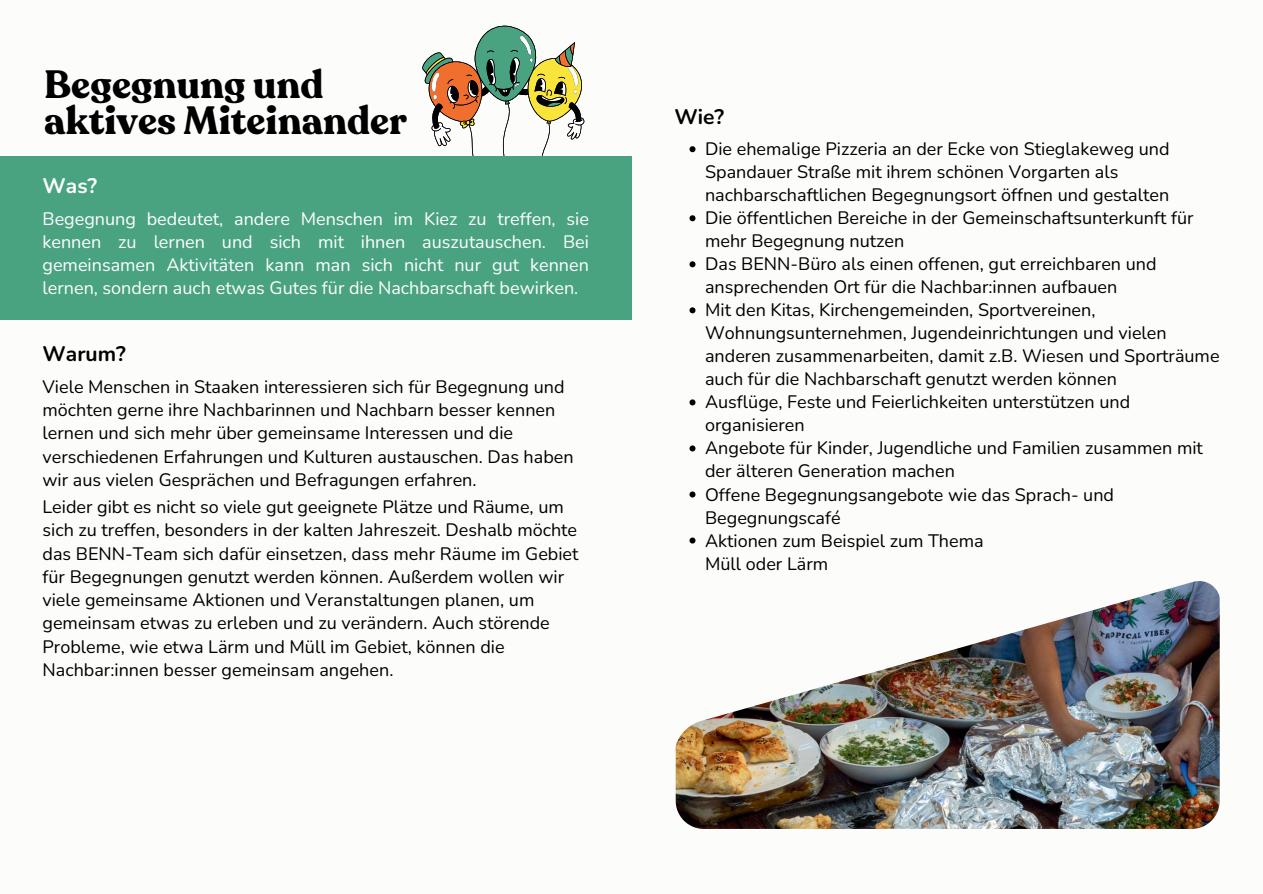
<style>
.page{position:relative;width:1263px;height:894px;background:#fff}
.page>*{position:absolute;margin:0;border:0;box-sizing:border-box;transform-origin:0 0}
.t1{font:39px/36px "Anonymous";color:#000}
.t2{font:700 21px "Nunito";color:#000}
.t3{font:700 21px "Nunito";color:#fff}
.t4{font:18px/23px "Nunito";color:#000}
.t5{font:18px/23px "Nunito";color:#fff;text-align:justify}
</style>
<div class="page">
<div style="left:0;top:0;width:1263px;height:893px;background:#fcfdfb"></div>
<svg style="left:422px;top:25px;width:163px;height:131px"></svg>
<div style="left:0;top:156px;width:631px;height:164px;background:#49a381"></div>
<img style="left:675px;top:493px;width:545px;height:336px">
<svg style="left:689px;top:146px;width:6px;height:6px"></svg>
<svg style="left:689px;top:215px;width:6px;height:6px"></svg>
<svg style="left:689px;top:261px;width:6px;height:6px"></svg>
<svg style="left:689px;top:307px;width:6px;height:6px"></svg>
<svg style="left:689px;top:399px;width:6px;height:6px"></svg>
<svg style="left:689px;top:445px;width:6px;height:6px"></svg>
<svg style="left:689px;top:491px;width:6px;height:6px"></svg>
<svg style="left:689px;top:537px;width:6px;height:6px"></svg>
<h1 class="t1" style="left:44px;top:68px;width:364px">Begegnung und aktives Miteinander</h1>
<p class="t3" style="left:43px;top:171px;width:56px">Was?</p>
<p class="t5" style="left:43px;top:206px;width:548px">Begegnung bedeutet, andere Menschen im Kiez zu treffen, sie kennen zu lernen und sich mit ihnen auszutauschen. Bei gemeinsamen Aktivitäten kann man sich nicht nur gut kennen lernen, sondern auch etwas Gutes für die Nachbarschaft bewirken.</p>
<p class="t2" style="left:43px;top:339px;width:85px">Warum?</p>
<p class="t4" style="left:43px;top:374px;width:533px">Viele Menschen in Staaken interessieren sich für Begegnung und möchten gerne ihre Nachbarinnen und Nachbarn besser kennen lernen und sich mehr über gemeinsame Interessen und die verschiedenen Erfahrungen und Kulturen austauschen. Das haben wir aus vielen Gesprächen und Befragungen erfahren.</p>
<p class="t4" style="left:43px;top:494px;width:537px">Leider gibt es nicht so viele gut geeignete Plätze und Räume, um sich zu treffen, besonders in der kalten Jahreszeit. Deshalb möchte das BENN-Team sich dafür einsetzen, dass mehr Räume im Gebiet für Begegnungen genutzt werden können. Außerdem wollen wir viele gemeinsame Aktionen und Veranstaltungen planen, um gemeinsam etwas zu erleben und zu verändern. Auch störende Probleme, wie etwa Lärm und Müll im Gebiet, können die Nachbar:innen besser gemeinsam angehen.</p>
<p class="t2" style="left:674px;top:102px;width:51px">Wie?</p>
<p class="t4" style="left:705px;top:137px;width:516px">Die ehemalige Pizzeria an der Ecke von Stieglakeweg und Spandauer Straße mit ihrem schönen Vorgarten als nachbarschaftlichen Begegnungsort öffnen und gestalten<br>Die öffentlichen Bereiche in der Gemeinschaftsunterkunft für mehr Begegnung nutzen<br>Das BENN-Büro als einen offenen, gut erreichbaren und ansprechenden Ort für die Nachbar:innen aufbauen<br>Mit den Kitas, Kirchengemeinden, Sportvereinen, Wohnungsunternehmen, Jugendeinrichtungen und vielen anderen zusammenarbeiten, damit z.B. Wiesen und Sporträume auch für die Nachbarschaft genutzt werden können<br>Ausflüge, Feste und Feierlichkeiten unterstützen und organisieren<br>Angebote für Kinder, Jugendliche und Familien zusammen mit der älteren Generation machen<br>Offene Begegnungsangebote wie das Sprach- und Begegnungscafé<br>Aktionen zum Beispiel zum Thema<br>Müll oder Lärm</p>
</div>
